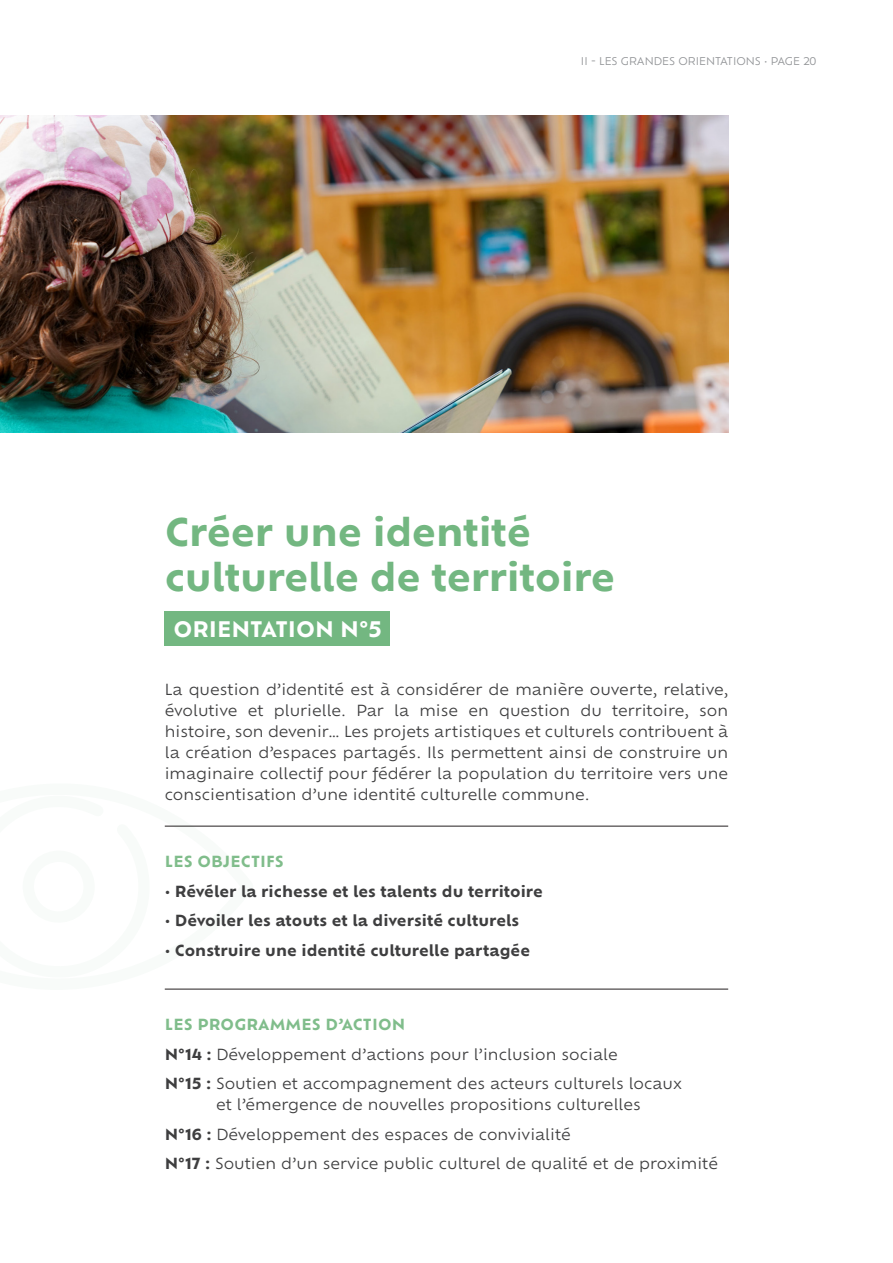
<style>
.page{position:relative;width:893px;height:1263px;background:#fff}
.page>*{position:absolute;margin:0;border:0;box-sizing:border-box;transform-origin:0 0}
.t1{font:700 37.5px/45px "Ofelia Text";letter-spacing:-.01em;color:#73b781}
.t2{font:700 21px "Ofelia Text";color:#fff}
.t3{font:15px/21px "Ofelia Text";color:#3e3e3f;text-align:justify}
.t4{font:700 15px "Ofelia Text";color:#3e3e3f}
.t5{font:700 15px "Ofelia Text";letter-spacing:.01em;color:#80bd8b}
.t6{font:10.5px "Ofelia Text";color:#939598}
.s1{font-weight:700}
</style>
<div class="page">
<div style="left:165px;top:612px;width:225px;height:34px;background:#73b781"></div>
<hr style="left:165px;top:826px;width:563px;height:1px;background:#231f20">
<hr style="left:165px;top:989px;width:563px;height:1px;background:#231f20">
<img style="left:0;top:116px;width:728px;height:316px">
<p class="t6" style="left:581px;top:53px;width:237px">II - LES GRANDES ORIENTATIONS • PAGE 20</p>
<p class="t1" style="left:165px;top:507px;width:452px">Créer une identité culturelle de territoire</p>
<p class="t2" style="left:173px;top:613px;width:210px">ORIENTATION N°5</p>
<p class="t3" style="left:165px;top:678px;width:565px">La question d’identité est à considérer de manière ouverte, relative, évolutive et plurielle. Par la mise en question du territoire, son histoire, son devenir… Les projets artistiques et culturels contribuent à la création d’espaces partagés. Ils permettent ainsi de construire un imaginaire collectif pour fédérer la population du territoire vers une conscientisation d’une identité culturelle commune.</p>
<p class="t5" style="left:165px;top:850px;width:121px">LES OBJECTIFS</p>
<p class="t4" style="left:165px;top:880px;width:380px">• Révéler la richesse et les talents du territoire</p>
<p class="t4" style="left:165px;top:909px;width:356px">• Dévoiler les atouts et la diversité culturels</p>
<p class="t4" style="left:165px;top:939px;width:367px">• Construire une identité culturelle partagée</p>
<p class="t5" style="left:165px;top:1013px;width:242px">LES PROGRAMMES D’ACTION</p>
<p class="t3" style="left:165px;top:1042px;width:454px"><span class="s1">N°14 :</span> Développement d’actions pour l’inclusion sociale</p>
<p class="t3" style="left:216px;top:1072px;width:467px;text-indent:-51px"><span class="s1">N°15 :</span> Soutien et accompagnement des acteurs culturels locaux et l’émergence de nouvelles propositions culturelles</p>
<p class="t3" style="left:165px;top:1122px;width:408px"><span class="s1">N°16 :</span> Développement des espaces de convivialité</p>
<p class="t3" style="left:165px;top:1152px;width:555px"><span class="s1">N°17 :</span> Soutien d’un service public culturel de qualité et de proximité</p>
</div>
